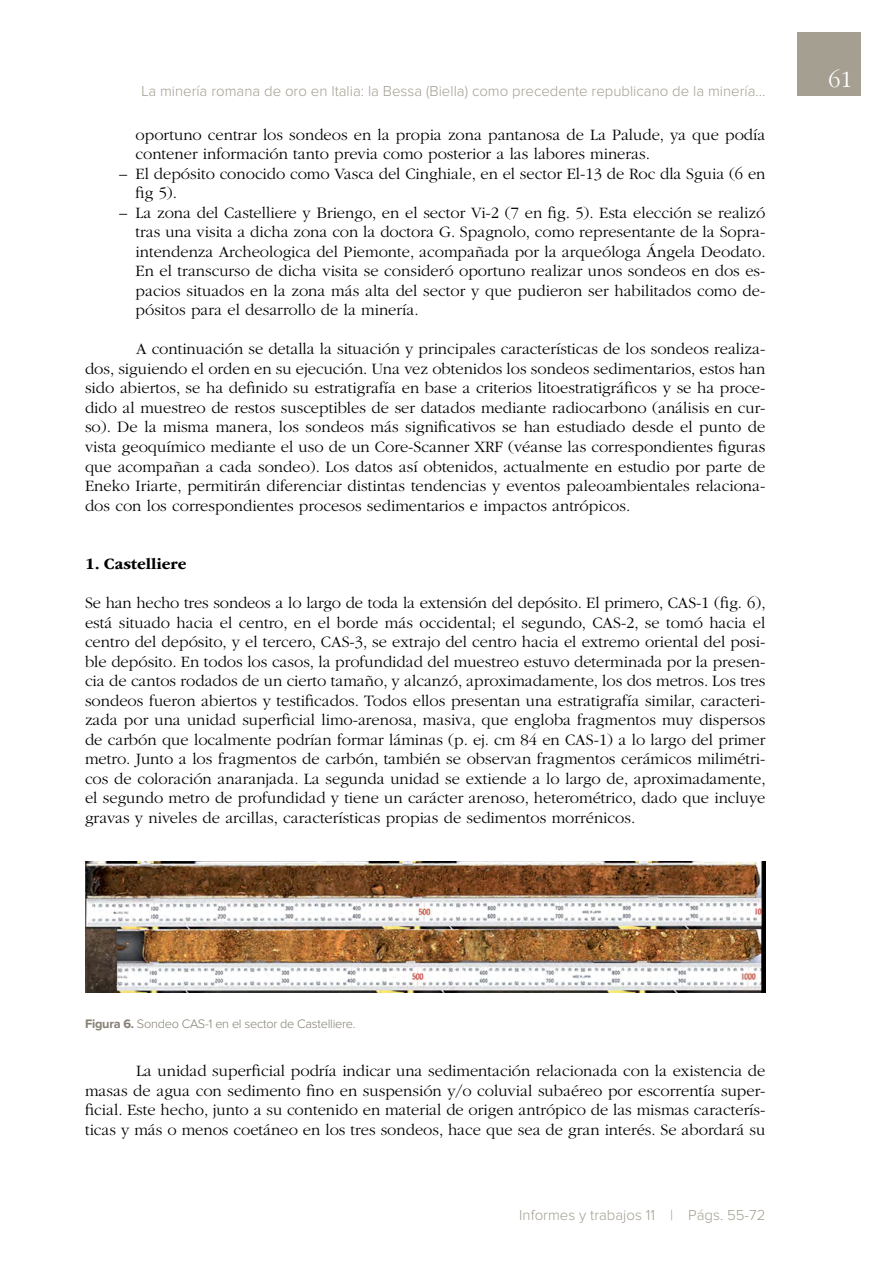
<style>
.page{position:relative;width:893px;height:1263px;background:#fff}
.page>*{position:absolute;margin:0;border:0;box-sizing:border-box;transform-origin:0 0}
.t1{font:300 24px "ITC Garamond Std";color:#fff}
.t2{font:300 16.5px/19.5px "ITC Garamond Std";color:#000;text-align:justify}
.t3{font:700 16.5px "ITC Garamond Std";color:#000}
.t4{font:300 15px "Proxima Nova";color:#a49f91}
.t5{font:300 12.75px "Proxima Nova";letter-spacing:-.02em;color:#868074}
.s1{font-weight:700}
</style>
<div class="page">
<div style="left:797px;top:32px;width:64px;height:64px;background:#a49f91"></div>
<img style="left:85px;top:861px;width:680px;height:131px">
<p class="t4" style="left:141px;top:84px;width:626px">La minería romana de oro en Italia: la Bessa (Biella) como precedente republicano de la minería...</p>
<p class="t2" style="left:136px;top:125px;width:631px">oportuno centrar los sondeos en la propia zona pantanosa de La Palude, ya que podía contener información tanto previa como posterior a las labores mineras.</p>
<p class="t2" style="left:136px;top:164px;width:631px;text-indent:-16px">– El depósito conocido como Vasca del Cinghiale, en el sector El-13 de Roc dla Sguia (6 en fig 5).</p>
<p class="t2" style="left:136px;top:203px;width:632px;text-indent:-16px">– La zona del Castelliere y Briengo, en el sector Vi-2 (7 en fig. 5). Esta elección se realizó tras una visita a dicha zona con la doctora G. Spagnolo, como representante de la Sopra&shy;intendenza Archeologica del Piemonte, acompañada por la arqueóloga Ángela Deodato.<br>En el transcurso de dicha visita se consideró oportuno realizar unos sondeos en dos es&shy;pacios situados en la zona más alta del sector y que pudieron ser habilitados como de&shy;pósitos para el desarrollo de la minería.</p>
<p class="t2" style="left:85px;top:340px;width:682px;text-indent:51px">A continuación se detalla la situación y principales características de los sondeos realiza&shy;dos, siguiendo el orden en su ejecución. Una vez obtenidos los sondeos sedimentarios, estos han sido abiertos, se ha definido su estratigrafía en base a criterios litoestratigráficos y se ha proce&shy;dido al muestreo de restos susceptibles de ser datados mediante radiocarbono (análisis en cur&shy;so). De la misma manera, los sondeos más significativos se han estudiado desde el punto de vista geoquímico mediante el uso de un Core-Scanner XRF (véanse las correspondientes figuras que acompañan a cada sondeo). Los datos así obtenidos, actualmente en estudio por parte de Eneko Iriarte, permitirán diferenciar distintas tendencias y eventos paleoambientales relaciona&shy;dos con los correspondientes procesos sedimentarios e impactos antrópicos.</p>
<p class="t3" style="left:85px;top:554px;width:103px">1. Castelliere</p>
<p class="t2" style="left:85px;top:593px;width:682px">Se han hecho tres sondeos a lo largo de toda la extensión del depósito. El primero, CAS-1 (fig. 6), está situado hacia el centro, en el borde más occidental; el segundo, CAS-2, se tomó hacia el centro del depósito, y el tercero, CAS-3, se extrajo del centro hacia el extremo oriental del posi&shy;ble depósito. En todos los casos, la profundidad del muestreo estuvo determinada por la presen&shy;cia de cantos rodados de un cierto tamaño, y alcanzó, aproximadamente, los dos metros. Los tres sondeos fueron abiertos y testificados. Todos ellos presentan una estratigrafía similar, caracteri&shy;zada por una unidad superficial limo-arenosa, masiva, que engloba fragmentos muy dispersos de carbón que localmente podrían formar láminas (p. ej. cm 84 en CAS-1) a lo largo del primer metro. Junto a los fragmentos de carbón, también se observan fragmentos cerámicos milimétri&shy;cos de coloración anaranjada. La segunda unidad se extiende a lo largo de, aproximadamente, el segundo metro de profundidad y tiene un carácter arenoso, heterométrico, dado que incluye gravas y niveles de arcillas, características propias de sedimentos morrénicos.</p>
<h1 class="t1" style="left:829px;top:67px;width:25px">61</h1>
<p class="t5" style="left:85px;top:1018px;width:272px"><span class="s1">Figura 6.</span> Sondeo CAS-1 en el sector de Castelliere.</p>
<p class="t2" style="left:85px;top:1061px;width:682px;text-indent:51px">La unidad superficial podría indicar una sedimentación relacionada con la existencia de masas de agua con sedimento fino en suspensión y/o coluvial subaéreo por escorrentía super&shy;ficial. Este hecho, junto a su contenido en material de origen antrópico de las mismas caracterís&shy;ticas y más o menos coetáneo en los tres sondeos, hace que sea de gran interés. Se abordará su</p>
<p class="t4" style="left:519px;top:1208px;width:248px">Informes y trabajos 11 | Págs. 55-72</p>
</div>
